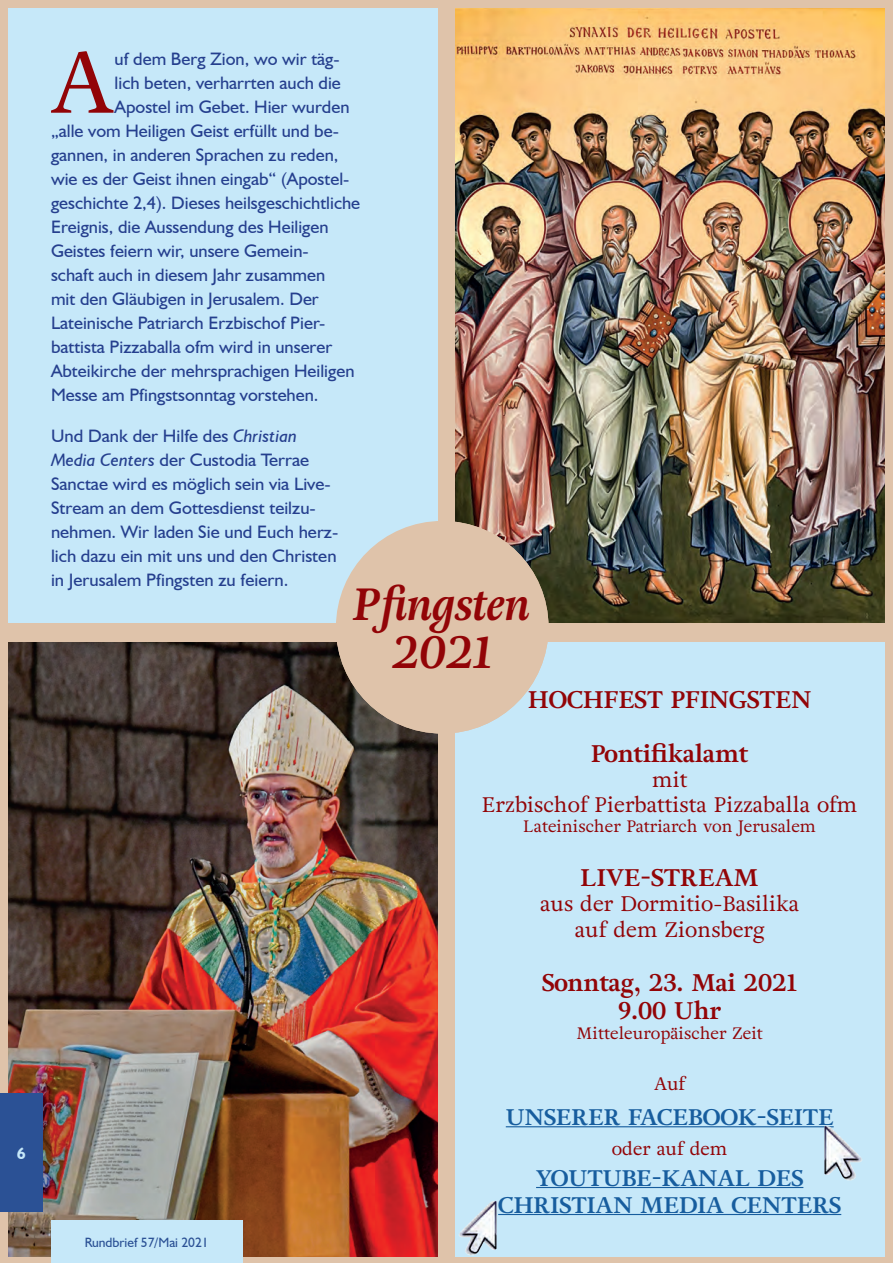
<style>
.page{position:relative;width:893px;height:1263px;background:#dfc3aa}
.page>*{position:absolute;margin:0;border:0;box-sizing:border-box;transform-origin:0 0}
.t1{font:86.55px "Adriane Text";color:#920407}
.t2{font:italic 700 45px/48px "Adriane Text";letter-spacing:-.005em;color:#920407;text-align:center}
.t3{font:700 24px/28.8px "Adriane Text";color:#920407;text-align:center}
.t4{font:700 22.5px/27px "Adriane Text";color:#175d9e;text-align:center}
.t5{font:21px/25.2px "Adriane Text";color:#920407;text-align:center}
.t6{font:18px/24px "Humanist 521 BT";color:#253f8e}
.t7{font:18px "Adriane Text";color:#920407}
.t8{font:16.5px "Adriane Text";color:#920407}
.t9{font:700 16.5px "Humanist 521 BT";color:#c6e8f9}
.t10{font:13.5px "Humanist 521 BT";color:#2b5195}
.s1{font-style:italic}
</style>
<div class="page">
<div style="left:455px;top:642px;width:429px;height:614px;background:#c6e8f9"></div>
<img style="left:9px;top:642px;width:429px;height:614px">
<img style="left:455px;top:9px;width:429px;height:614px">
<div style="left:9px;top:9px;width:429px;height:614px;background:#c6e8f9"></div>
<div style="left:336px;top:521px;width:213px;height:212px;background:#dfc3aa;border-radius:50%"></div>
<hr style="left:506px;top:1126px;width:328px;height:1px;background:#175d9e">
<hr style="left:536px;top:1187px;width:267px;height:1px;background:#175d9e">
<hr style="left:498px;top:1214px;width:343px;height:1px;background:#175d9e">
<img style="left:822px;top:1126px;width:40px;height:55px">
<img style="left:459px;top:1201px;width:38px;height:55px">
<div style="left:51px;top:1220px;width:191px;height:43px;background:#c6e8f9"></div>
<div style="left:0;top:1093px;width:43px;height:119px;background:#2b5195"></div>
<p class="t9" style="left:17px;top:1143px;width:10px">6</p>
<h1 class="t1" style="left:50px;top:22px;width:66px">A</h1>
<p class="t6" style="left:115px;top:46px;width:226px">uf dem Berg Zion, wo wir täg-</p>
<p class="t6" style="left:115px;top:70px;width:228px">lich beten, verharrten auch die</p>
<p class="t6" style="left:115px;top:94px;width:236px">Apostel im Gebet. Hier wurden</p>
<p class="t6" style="left:51px;top:118px;width:289px">„alle vom Heiligen Geist erfüllt und be-</p>
<p class="t6" style="left:51px;top:142px;width:289px">gannen, in anderen Sprachen zu reden,</p>
<p class="t6" style="left:51px;top:166px;width:300px">wie es der Geist ihnen eingab“ (Apostel-</p>
<p class="t6" style="left:51px;top:190px;width:311px">geschichte 2,4). Dieses heilsgeschichtliche</p>
<p class="t6" style="left:51px;top:214px;width:279px">Ereignis, die Aussendung des Heiligen</p>
<p class="t6" style="left:51px;top:238px;width:259px">Geistes feiern wir, unsere Gemein-</p>
<p class="t6" style="left:51px;top:262px;width:276px">schaft auch in diesem Jahr zusammen</p>
<p class="t6" style="left:51px;top:286px;width:269px">mit den Gläubigen in Jerusalem. Der</p>
<p class="t6" style="left:51px;top:310px;width:276px">Lateinische Patriarch Erzbischof Pier-</p>
<p class="t6" style="left:51px;top:334px;width:283px">battista Pizzaballa ofm wird in unserer</p>
<p class="t6" style="left:51px;top:358px;width:305px">Abteikirche der mehrsprachigen Heiligen</p>
<p class="t6" style="left:51px;top:382px;width:269px">Messe am Pfingstsonntag vorstehen.</p>
<p class="t6" style="left:51px;top:423px;width:289px">Und Dank der Hilfe des <span class="s1">Christian Media Centers</span> der Custodia Terrae Sanctae wird es möglich sein via Live-Stream an dem Gottesdienst teilzu&shy;nehmen. Wir laden Sie und Euch herz&shy;lich dazu ein mit uns und den Christen in Jerusalem Pfingsten zu feiern.</p>
<h2 class="t2" style="left:352px;top:582px;width:179px">Pfingsten<br>2021</h2>
<h3 class="t3" style="left:528px;top:685px;width:285px">HOCHFEST PFINGSTEN</h3>
<h3 class="t3" style="left:591px;top:739px;width:159px">Pontifikalamt</h3>
<p class="t5" style="left:482px;top:767px;width:377px">mit<br>Erzbischof Pierbattista Pizzaballa ofm</p>
<p class="t8" style="left:523px;top:815px;width:294px">Lateinischer Patriarch von Jerusalem</p>
<h3 class="t3" style="left:581px;top:863px;width:180px">LIVE-STREAM</h3>
<p class="t5" style="left:540px;top:891px;width:260px">aus der Dormitio-Basilika auf dem Zionsberg</p>
<h3 class="t3" style="left:542px;top:968px;width:257px">Sonntag, 23. Mai 2021<br>9.00 Uhr</h3>
<p class="t8" style="left:576px;top:1022px;width:188px">Mitteleuropäischer Zeit</p>
<p class="t7" style="left:654px;top:1071px;width:32px">Auf</p>
<p class="t4" style="left:506px;top:1104px;width:329px">UNSERER FACEBOOK-SEITE</p>
<p class="t7" style="left:612px;top:1136px;width:117px">oder auf dem</p>
<p class="t4" style="left:498px;top:1164px;width:345px">YOUTUBE-KANAL DES<br>CHRISTIAN MEDIA CENTERS</p>
<p class="t10" style="left:85px;top:1234px;width:126px">Rundbrief 57/Mai 2021</p>
</div>
